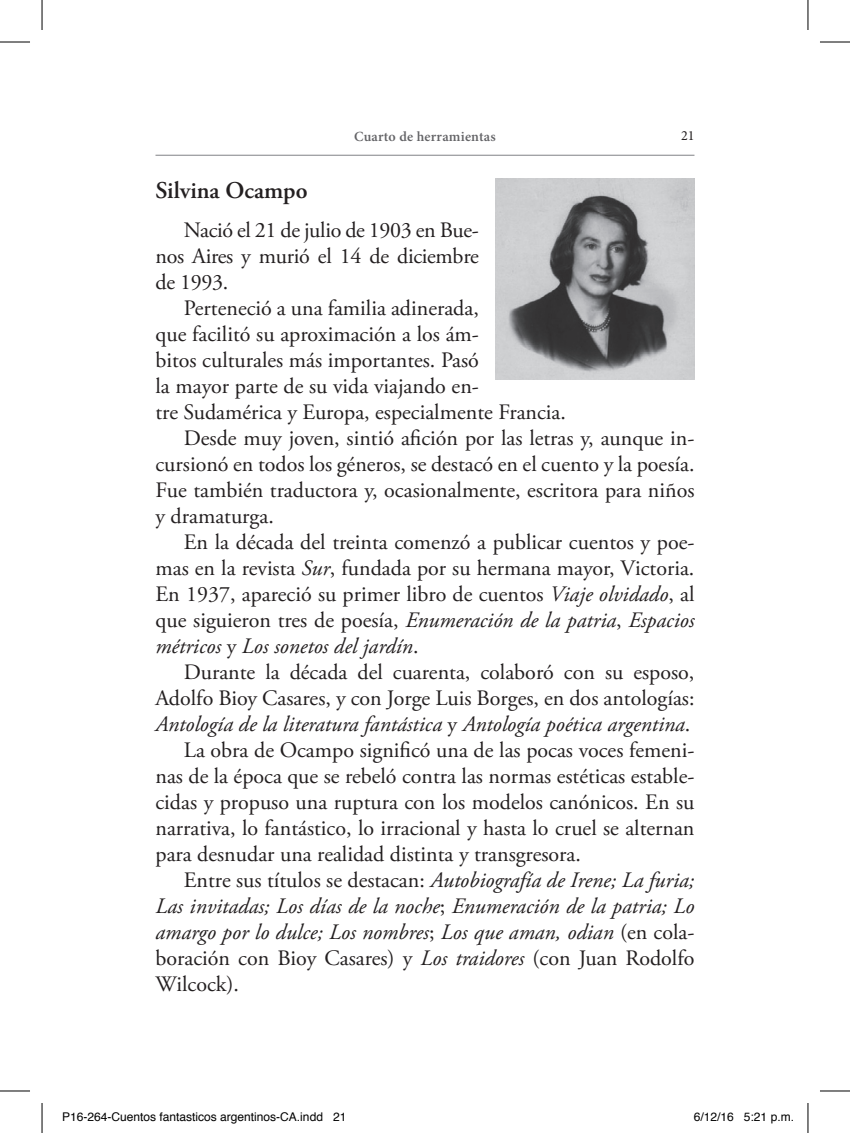
<style>
.page{position:relative;width:850px;height:1133px;background:#fff}
.page>*{position:absolute;margin:0;border:0;box-sizing:border-box;transform-origin:0 0}
.t1{font:600 24px "Adobe Garamond Pro";color:#231f20}
.t2{font:22px/26px "Adobe Garamond Pro";color:#231f20;text-align:justify}
.t3{font:italic 22px "Adobe Garamond Pro";color:#231f20}
.t4{font:600 14px "Minion Pro";letter-spacing:.015em;color:#636366}
.t5{font:14px "Minion Pro";color:#231f20}
.t6{font:12px "Helvetica";color:#000}
.s1{font-style:italic}
.s2{font-style:normal}
</style>
<div class="page">
<hr style="left:155px;top:155px;width:539px;height:1px;background:#808285">
<img style="left:496px;top:178px;width:198px;height:201px">
<hr style="left:0;top:42px;width:30px;height:1px;background:#000">
<hr style="left:819px;top:42px;width:30px;height:1px;background:#000">
<hr style="left:0;top:1090px;width:30px;height:1px;background:#000">
<hr style="left:819px;top:1090px;width:30px;height:1px;background:#000">
<hr style="left:42px;top:0;width:1px;height:30px;background:#000">
<hr style="left:42px;top:1103px;width:1px;height:30px;background:#000">
<hr style="left:807px;top:0;width:1px;height:30px;background:#000">
<hr style="left:807px;top:1103px;width:1px;height:30px;background:#000">
<p class="t4" style="left:354px;top:128px;width:143px">Cuarto de herramientas</p>
<p class="t5" style="left:681px;top:127px;width:15px">21</p>
<p class="t1" style="left:155px;top:177px;width:153px">Silvina Ocampo</p>
<p class="t2" style="left:155px;top:218px;width:325px;text-indent:28px">Nació el 21 de julio de 1903 en Bue&shy;nos Aires y murió el 14 de diciembre de 1993.</p>
<p class="t2" style="left:184px;top:296px;width:296px">Perteneció a una familia adinerada,</p>
<p class="t2" style="left:155px;top:322px;width:325px">que facilitó su aproximación a los ám-</p>
<p class="t2" style="left:155px;top:348px;width:325px">bitos culturales más importantes. Pasó</p>
<p class="t2" style="left:155px;top:374px;width:325px">la mayor parte de su vida viajando en-</p>
<p class="t2" style="left:155px;top:400px;width:412px">tre Sudamérica y Europa, especialmente Francia.</p>
<p class="t2" style="left:184px;top:426px;width:512px">Desde muy joven, sintió afición por las letras y, aunque in-</p>
<p class="t2" style="left:155px;top:452px;width:540px">cursionó en todos los géneros, se destacó en el cuento y la poesía.</p>
<p class="t2" style="left:155px;top:478px;width:540px">Fue también traductora y, ocasionalmente, escritora para niños</p>
<p class="t2" style="left:155px;top:504px;width:120px">y dramaturga.</p>
<p class="t2" style="left:184px;top:530px;width:512px">En la década del treinta comenzó a publicar cuentos y poe-</p>
<p class="t2" style="left:155px;top:556px;width:540px">mas en la revista <span class="s1">Sur</span>, fundada por su hermana mayor, Victoria.</p>
<p class="t2" style="left:155px;top:582px;width:540px">En 1937, apareció su primer libro de cuentos <span class="s1">Viaje olvidado</span>, al</p>
<p class="t3" style="left:155px;top:607px;width:540px"><span class="s2">que siguieron tres de poesía,</span> Enumeración de la patria<span class="s2">,</span> Espacios</p>
<p class="t3" style="left:155px;top:633px;width:264px">métricos <span class="s2">y</span> Los sonetos del jardín<span class="s2">.</span></p>
<p class="t2" style="left:184px;top:660px;width:512px">Durante la década del cuarenta, colaboró con su esposo,</p>
<p class="t2" style="left:155px;top:686px;width:540px">Adolfo Bioy Casares, y con Jorge Luis Borges, en dos antologías:</p>
<p class="t3" style="left:155px;top:711px;width:536px">Antología de la literatura fantástica <span class="s2">y</span> Antología poética argentina<span class="s2">.</span></p>
<p class="t2" style="left:184px;top:738px;width:512px">La obra de Ocampo significó una de las pocas voces femeni-</p>
<p class="t2" style="left:155px;top:764px;width:540px">nas de la época que se rebeló contra las normas estéticas estable-</p>
<p class="t2" style="left:155px;top:790px;width:540px">cidas y propuso una ruptura con los modelos canónicos. En su</p>
<p class="t2" style="left:155px;top:816px;width:540px">narrativa, lo fantástico, lo irracional y hasta lo cruel se alternan</p>
<p class="t2" style="left:155px;top:842px;width:427px">para desnudar una realidad distinta y transgresora.</p>
<p class="t3" style="left:184px;top:867px;width:512px"><span class="s2">Entre sus títulos se destacan:</span> Autobiografía de Irene; La furia;</p>
<p class="t3" style="left:155px;top:893px;width:540px">Las invitadas; Los días de la noche<span class="s2">;</span> Enumeración de la patria; Lo</p>
<p class="t3" style="left:155px;top:919px;width:540px">amargo por lo dulce; Los nombres<span class="s2">;</span> Los que aman, odian <span class="s2">(en cola-</span></p>
<p class="t2" style="left:155px;top:946px;width:540px">boración con Bioy Casares) y <span class="s1">Los traidores</span> (con Juan Rodolfo</p>
<p class="t2" style="left:155px;top:972px;width:85px">Wilcock).</p>
<p class="t6" style="left:62px;top:1107px;width:286px">P16-264-Cuentos fantasticos argentinos-CA.indd 21</p>
<p class="t6" style="left:693px;top:1107px;width:102px">6/12/16 5:21 p.m.</p>
</div>
